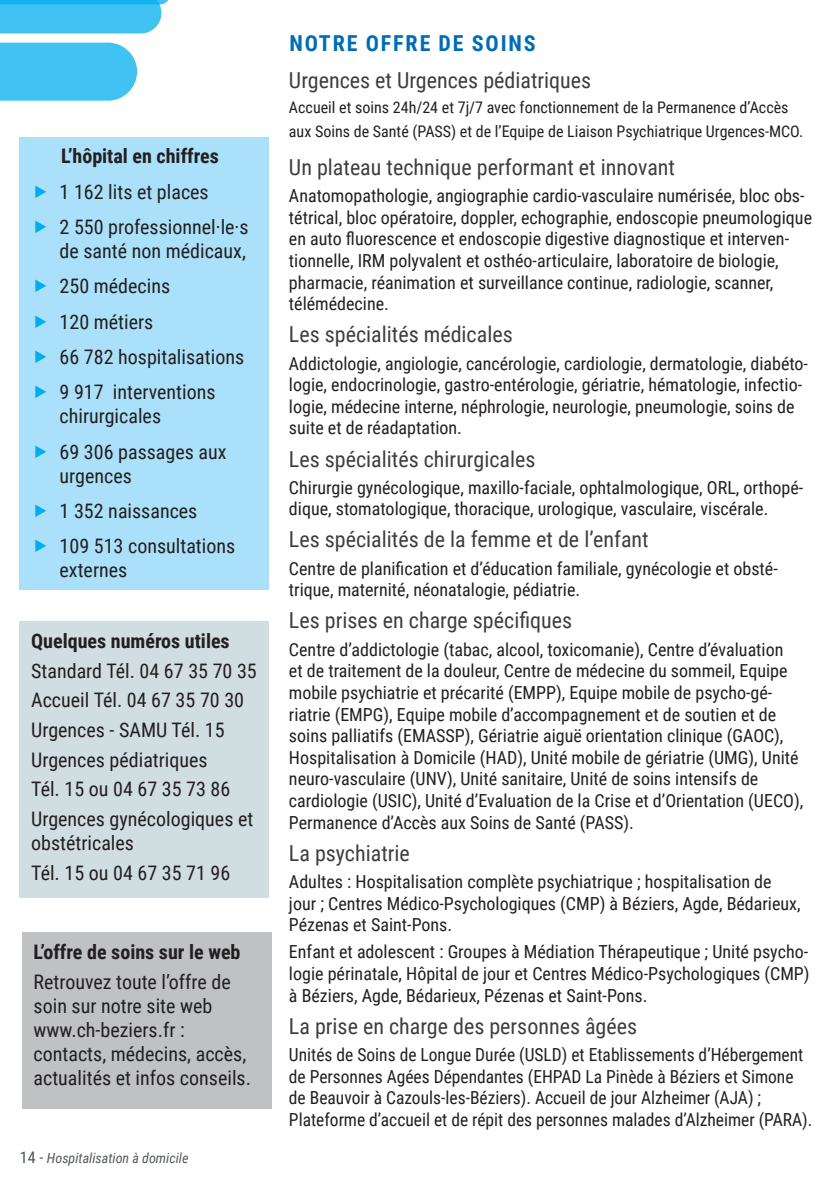
<style>
.page{position:relative;width:840px;height:1191px;background:#fff}
.page>*{position:absolute;margin:0;border:0;box-sizing:border-box;transform-origin:0 0}
.titre_4{font:22px "Roboto Condensed";color:#3e3e3f}
.Titre_3{font:700 22px "Roboto Condensed";letter-spacing:.085em;color:#006cb7}
.enumération{font:20px/24px "Roboto Condensed";color:#231f20}
.Titre_3-2{font:700 20px "Roboto Condensed";color:#231f20}
.t1{font:18px/21.6px "Roboto Condensed";color:#231f20}
.t2{font:16px/24px "Roboto Condensed";color:#231f20}
.t3{font:italic 14px "Roboto Condensed";color:#555a58}
.s1{font-style:normal;font-size:16px;color:#4d545a}
.s2{font-style:normal;font-size:16px}
</style>
<div class="page">
<svg style="left:0;top:0;width:169px;height:33px;background:#44c3f3"></svg>
<div style="left:0;top:43px;width:137px;height:58px;background:#40c2f3"></div>
<div style="left:20px;top:137px;width:249px;height:452px;background:#aae0f9"></div>
<div style="left:22px;top:932px;width:249px;height:176px;background:#bfc1c3"></div>
<div style="left:20px;top:621px;width:249px;height:277px;background:#d0dde1"></div>
<p class="Titre_3-2" style="left:61px;top:142px;width:159px">L’hôpital en chiffres</p>
<p class="enumération" style="left:60px;top:179px;width:151px">1 162 lits et places</p>
<p class="enumération" style="left:60px;top:214px;width:190px">2 550 professionnel·le·s de santé non médicaux,</p>
<p class="enumération" style="left:60px;top:273px;width:112px">250 médecins</p>
<p class="enumération" style="left:60px;top:309px;width:95px">120 métiers</p>
<p class="enumération" style="left:60px;top:344px;width:186px">66 782 hospitalisations</p>
<p class="enumération" style="left:60px;top:379px;width:157px">9 917 interventions chirurgicales</p>
<p class="enumération" style="left:60px;top:439px;width:168px">69 306 passages aux urgences</p>
<p class="enumération" style="left:60px;top:498px;width:139px">1 352 naissances</p>
<p class="enumération" style="left:60px;top:533px;width:177px">109 513 consultations externes</p>
<p class="Titre_3-2" style="left:31px;top:626px;width:200px">Quelques numéros utiles</p>
<p class="enumération" style="left:31px;top:657px;width:227px">Standard Tél. 04 67 35 70 35</p>
<p class="enumération" style="left:31px;top:687px;width:214px">Accueil Tél. 04 67 35 70 30</p>
<p class="enumération" style="left:31px;top:717px;width:195px">Urgences - SAMU Tél. 15</p>
<p class="enumération" style="left:31px;top:746px;width:178px">Urgences pédiatriques</p>
<p class="enumération" style="left:31px;top:776px;width:200px">Tél. 15 ou 04 67 35 73 86</p>
<p class="enumération" style="left:31px;top:806px;width:223px">Urgences gynécologiques et obstétricales</p>
<p class="enumération" style="left:31px;top:859px;width:200px">Tél. 15 ou 04 67 35 71 96</p>
<p class="Titre_3-2" style="left:34px;top:937px;width:208px">L’offre de soins sur le web</p>
<p class="enumération" style="left:34px;top:968px;width:219px">Retrouvez toute l’offre de soin sur notre site web www.ch-beziers.fr : contacts, médecins, accès, actualités et infos conseils.</p>
<p class="t3" style="left:20px;top:1148px;width:170px"><span class="s1">14</span> <span class="s2">-</span> Hospitalisation à domicile</p>
<p class="Titre_3" style="left:289px;top:27px;width:248px">NOTRE OFFRE DE SOINS</p>
<p class="titre_4" style="left:289px;top:65px;width:303px">Urgences et Urgences pédiatriques</p>
<p class="t2" style="left:289px;top:95px;width:515px">Accueil et soins 24h/24 et 7j/7 avec fonctionnement de la Permanence d’Accès aux Soins de Santé (PASS) et de l’Equipe de Liaison Psychiatrique Urgences-MCO.</p>
<p class="titre_4" style="left:289px;top:152px;width:387px">Un plateau technique performant et innovant</p>
<p class="t1" style="left:289px;top:184px;width:524px">Anatomopathologie, angiographie cardio-vasculaire numérisée, bloc obs&shy;tétrical, bloc opératoire, doppler, echographie, endoscopie pneumologique en auto fluorescence et endoscopie digestive diagnostique et interven&shy;tionnelle, IRM polyvalent et osthéo-articulaire, laboratoire de biologie, pharmacie, réanimation et surveillance continue, radiologie, scanner, télémédecine.</p>
<p class="titre_4" style="left:289px;top:319px;width:225px">Les spécialités médicales</p>
<p class="t1" style="left:289px;top:352px;width:520px">Addictologie, angiologie, cancérologie, cardiologie, dermatologie, diabéto&shy;logie, endocrinologie, gastro-entérologie, gériatrie, hématologie, infectio&shy;logie, médecine interne, néphrologie, neurologie, pneumologie, soins de suite et de réadaptation.</p>
<p class="titre_4" style="left:289px;top:443px;width:248px">Les spécialités chirurgicales</p>
<p class="t1" style="left:289px;top:476px;width:515px">Chirurgie gynécologique, maxillo-faciale, ophtalmologique, ORL, orthopé&shy;dique, stomatologique, thoracique, urologique, vasculaire, viscérale.</p>
<p class="titre_4" style="left:289px;top:524px;width:361px">Les spécialités de la femme et de l’enfant</p>
<p class="t1" style="left:289px;top:557px;width:490px">Centre de planification et d’éducation familiale, gynécologie et obsté&shy;trique, maternité, néonatalogie, pédiatrie.</p>
<p class="titre_4" style="left:289px;top:605px;width:284px">Les prises en charge spécifiques</p>
<p class="t1" style="left:289px;top:638px;width:515px">Centre d’addictologie (tabac, alcool, toxicomanie), Centre d’évaluation<br>et de traitement de la douleur, Centre de médecine du sommeil, Equipe mobile psychiatrie et précarité (EMPP), Equipe mobile de psycho-gé&shy;riatrie (EMPG), Equipe mobile d’accompagnement et de soutien et de soins palliatifs (EMASSP), Gériatrie aiguë orientation clinique (GAOC), Hospitalisation à Domicile (HAD), Unité mobile de gériatrie (UMG), Unité neuro-vasculaire (UNV), Unité sanitaire, Unité de soins intensifs de cardiologie (USIC), Unité d’Evaluation de la Crise et d’Orientation (UECO), Permanence d’Accès aux Soins de Santé (PASS).</p>
<p class="titre_4" style="left:289px;top:837px;width:122px">La psychiatrie</p>
<p class="t1" style="left:289px;top:870px;width:513px">Adultes : Hospitalisation complète psychiatrique ; hospitalisation de jour ; Centres Médico-Psychologiques (CMP) à Béziers, Agde, Bédarieux,<br>Pézenas et Saint-Pons.</p>
<p class="t1" style="left:289px;top:940px;width:522px;text-align:justify">Enfant et adolescent : Groupes à Médiation Thérapeutique ; Unité psycho&shy;logie périnatale, Hôpital de jour et Centres Médico-Psychologiques (CMP) à Béziers, Agde, Bédarieux, Pézenas et Saint-Pons.</p>
<p class="titre_4" style="left:289px;top:1010px;width:349px">La prise en charge des personnes âgées</p>
<p class="t1" style="left:289px;top:1043px;width:524px">Unités de Soins de Longue Durée (USLD) et Etablissements d’Hébergement de Personnes Agées Dépendantes (EHPAD La Pinède à Béziers et Simone de Beauvoir à Cazouls-les-Béziers). Accueil de jour Alzheimer (AJA) ; Plateforme d’accueil et de répit des personnes malades d’Alzheimer (PARA).</p>
</div>
